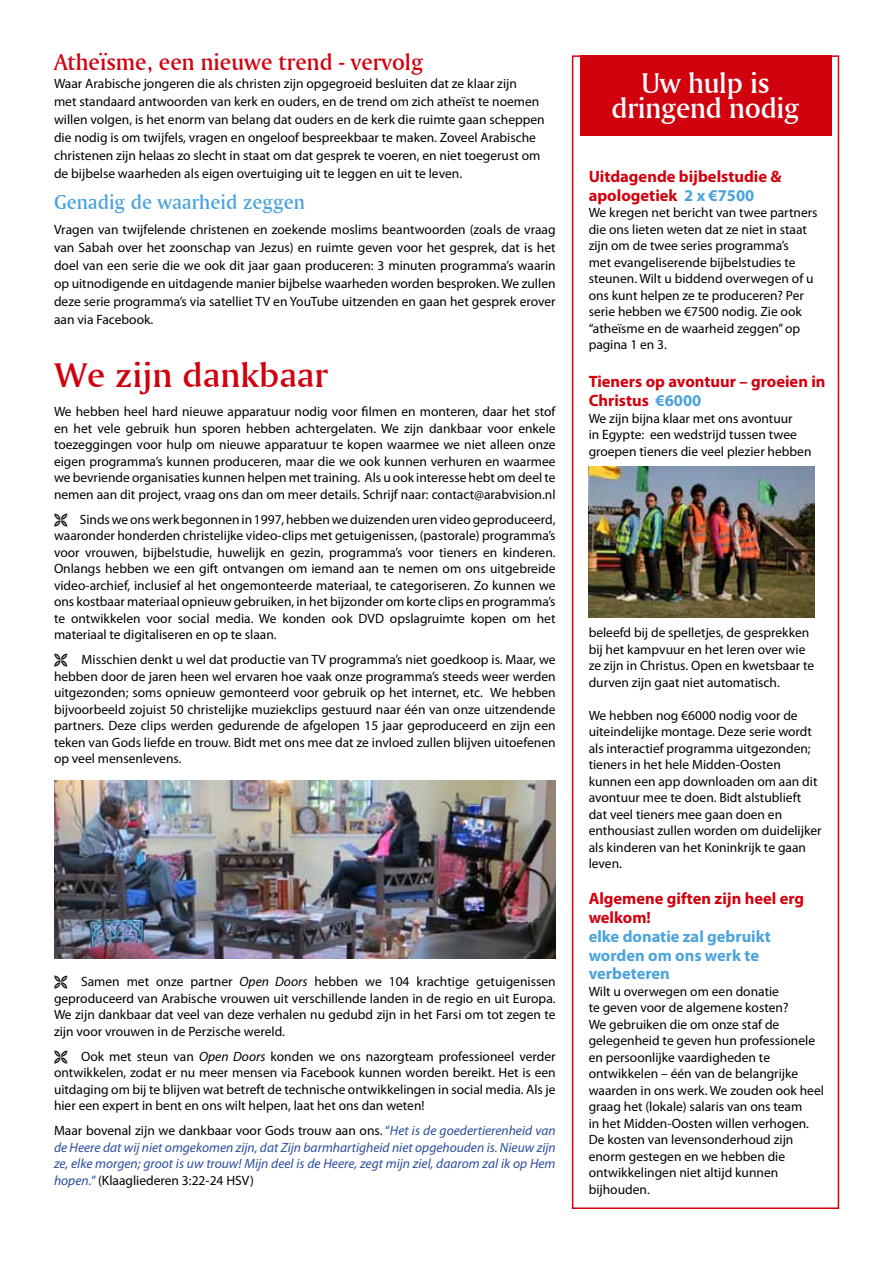
<style>
.page{position:relative;width:893px;height:1263px;background:#fff}
.page>*{position:absolute;margin:0;border:0;box-sizing:border-box;transform-origin:0 0}
.t1{font:36px "Amerigo BT Medium A";color:#d1010e;scale:1.05 1}
.t2{font:30px/25.5px "Amerigo BT Medium A";letter-spacing:-.01em;color:#fff;text-align:center}
.t3{font:24px "Amerigo BT Medium A";color:#d1010e}
.t4{font:21px "Amerigo BT Medium A";color:#4ba3db}
.t5{font:700 16.5px/18.9px "Myriad Pro";color:#d1010e}
.t6{font:700 16.5px/19px "Myriad Pro";color:#4ba3db}
.t7{font:13.5px/16.5px "Myriad Pro";color:#000}
.t8{font:italic 13.5px/16.5px "Myriad Pro";color:#2a4d9e;text-align:justify}
.s1{font-style:italic}
.s2{font-style:normal;color:#000}
.s3{font-style:normal}
.s4{color:#4ba3db}
</style>
<div class="page">
<div style="left:572px;top:55px;width:267px;height:1154px;border:2px solid #d1010e"></div>
<div style="left:580px;top:55px;width:251px;height:81px;background:#d1010e"></div>
<img style="left:589px;top:467px;width:226px;height:151px">
<img style="left:54px;top:780px;width:502px;height:178px">
<h3 class="t3" style="left:54px;top:48px;width:371px">Atheïsme, een nieuwe trend - vervolg</h3>
<p class="t7" style="left:54px;top:75px;width:492px;line-height:18px">Waar Arabische jongeren die als christen zijn opgegroeid besluiten dat ze klaar zijn<br>met standaard antwoorden van kerk en ouders, en de trend om zich atheïst te noemen willen volgen, is het enorm van belang dat ouders en de kerk die ruimte gaan scheppen die nodig is om twijfels, vragen en ongeloof bespreekbaar te maken. Zoveel Arabische christenen zijn helaas zo slecht in staat om dat gesprek te voeren, en niet toegerust om de bijbelse waarheden als eigen overtuiging uit te leggen en uit te leven.</p>
<h3 class="t4" style="left:54px;top:189px;width:253px">Genadig de waarheid zeggen</h3>
<p class="t7" style="left:54px;top:220px;width:503px;line-height:18px;text-align:justify">Vragen van twijfelende christenen en zoekende moslims beantwoorden (zoals de vraag van Sabah over het zoonschap van Jezus) en ruimte geven voor het gesprek, dat is het doel van een serie die we ook dit jaar gaan produceren: 3 minuten programma’s waarin op uitnodigende en uitdagende manier bijbelse waarheden worden besproken. We zullen deze serie programma’s via satelliet TV en YouTube uitzenden en gaan het gesprek erover aan via Facebook.</p>
<h1 class="t1" style="left:54px;top:353px;width:263px">We zijn dankbaar</h1>
<p class="t7" style="left:54px;top:403px;width:503px;text-align:justify">We hebben heel hard nieuwe apparatuur nodig voor filmen en monteren, daar het stof en het vele gebruik hun sporen hebben achtergelaten. We zijn dankbaar voor enkele toezeggingen voor hulp om nieuwe apparatuur te kopen waarmee we niet alleen onze eigen programma’s kunnen produceren, maar die we ook kunnen verhuren en waarmee we bevriende organisaties kunnen helpen met training. Als u ook interesse hebt om deel te nemen aan dit project, vraag ons dan om meer details. Schrijf naar: contact@arabvision.nl</p>
<p class="t7" style="left:54px;top:511px;width:503px;text-align:justify;text-indent:26px">Sinds we ons werk begonnen in 1997, hebben we duizenden uren video geproduceerd, waaronder honderden christelijke video-clips met getuigenissen, (pastorale) programma’s voor vrouwen, bijbelstudie, huwelijk en gezin, programma’s voor tieners en kinderen.<br>Onlangs hebben we een gift ontvangen om iemand aan te nemen om ons uitgebreide video-archief, inclusief al het ongemonteerde materiaal, te categoriseren. Zo kunnen we ons kostbaar materiaal opnieuw gebruiken, in het bijzonder om korte clips en programma’s te ontwikkelen voor social media. We konden ook DVD opslagruimte kopen om het materiaal te digitaliseren en op te slaan.</p>
<p class="t7" style="left:54px;top:651px;width:503px;text-align:justify;text-indent:27px">Misschien denkt u wel dat productie van TV programma’s niet goedkoop is. Maar, we hebben door de jaren heen wel ervaren hoe vaak onze programma’s steeds weer werden uitgezonden; soms opnieuw gemonteerd voor gebruik op het internet, etc. We hebben bijvoorbeeld zojuist 50 christelijke muziekclips gestuurd naar één van onze uitzendende partners. Deze clips werden gedurende de afgelopen 15 jaar geproduceerd en zijn een teken van Gods liefde en trouw. Bidt met ons mee dat ze invloed zullen blijven uitoefenen op veel mensenlevens.</p>
<p class="t7" style="left:54px;top:973px;width:503px;text-align:justify;text-indent:27px">Samen met onze partner <span class="s1">Open Doors</span> hebben we 104 krachtige getuigenissen geproduceerd van Arabische vrouwen uit verschillende landen in de regio en uit Europa.<br>We zijn dankbaar dat veel van deze verhalen nu gedubd zijn in het Farsi om tot zegen te zijn voor vrouwen in de Perzische wereld.</p>
<p class="t7" style="left:54px;top:1048px;width:503px;text-align:justify;text-indent:27px">Ook met steun van <span class="s1">Open Doors</span> konden we ons nazorgteam professioneel verder ontwikkelen, zodat er nu meer mensen via Facebook kunnen worden bereikt. Het is een uitdaging om bij te blijven wat betreft de technische ontwikkelingen in social media. Als je hier een expert in bent en ons wilt helpen, laat het ons dan weten!</p>
<p class="t8" style="left:54px;top:1122px;width:503px"><span class="s2">Maar bovenal zijn we dankbaar voor Gods trouw aan ons.</span> <span class="s3">“</span>Het is de goedertierenheid van de Heere dat wij niet omgekomen zijn, dat Zijn barmhartigheid niet opgehouden is. Nieuw zijn ze, elke morgen; groot is uw trouw! Mijn deel is de Heere, zegt mijn ziel, daarom zal ik op Hem hopen.<span class="s3">”</span> <span class="s2">(Klaagliederen 3:22-24 HSV)</span></p>
<h2 class="t2" style="left:612px;top:69px;width:189px">Uw hulp is dringend nodig</h2>
<p class="t5" style="left:589px;top:166px;width:194px">Uitdagende bijbelstudie &amp; apologetiek <span class="s4">2 x €7500</span></p>
<p class="t7" style="left:589px;top:204px;width:230px">We kregen net bericht van twee partners die ons lieten weten dat ze niet in staat zijn om de twee series programma’s<br>met evangeliserende bijbelstudies te steunen. Wilt u biddend overwegen of u ons kunt helpen ze te produceren? Per serie hebben we €7500 nodig. Zie ook “atheïsme en de waarheid zeggen” op pagina 1 en 3.</p>
<p class="t5" style="left:589px;top:371px;width:238px">Tieners op avontuur – groeien in<br>Christus <span class="s4">€6000</span></p>
<p class="t7" style="left:589px;top:409px;width:224px">We zijn bijna klaar met ons avontuur<br>in Egypte: een wedstrijd tussen twee groepen tieners die veel plezier hebben</p>
<p class="t7" style="left:589px;top:624px;width:227px">beleefd bij de spelletjes, de gesprekken bij het kampvuur en het leren over wie ze zijn in Christus. Open en kwetsbaar te durven zijn gaat niet automatisch.</p>
<p class="t7" style="left:589px;top:706px;width:234px">We hebben nog €6000 nodig voor de uiteindelijke montage. Deze serie wordt als interactief programma uitgezonden; tieners in het hele Midden-Oosten kunnen een app downloaden om aan dit avontuur mee te doen. Bidt alstublieft dat veel tieners mee gaan doen en enthousiast zullen worden om duidelijker als kinderen van het Koninkrijk te gaan leven.</p>
<p class="t5" style="left:589px;top:888px;width:217px">Algemene giften zijn heel erg welkom!</p>
<p class="t6" style="left:589px;top:926px;width:184px">elke donatie zal gebruikt worden om ons werk te verbeteren</p>
<p class="t7" style="left:589px;top:983px;width:237px">Wilt u overwegen om een donatie<br>te geven voor de algemene kosten?<br>We gebruiken die om onze staf de gelegenheid te geven hun professionele en persoonlijke vaardigheden te ontwikkelen – één van de belangrijke waarden in ons werk. We zouden ook heel graag het (lokale) salaris van ons team<br>in het Midden-Oosten willen verhogen.<br>De kosten van levensonderhoud zijn enorm gestegen en we hebben die ontwikkelingen niet altijd kunnen bijhouden.</p>
</div>
